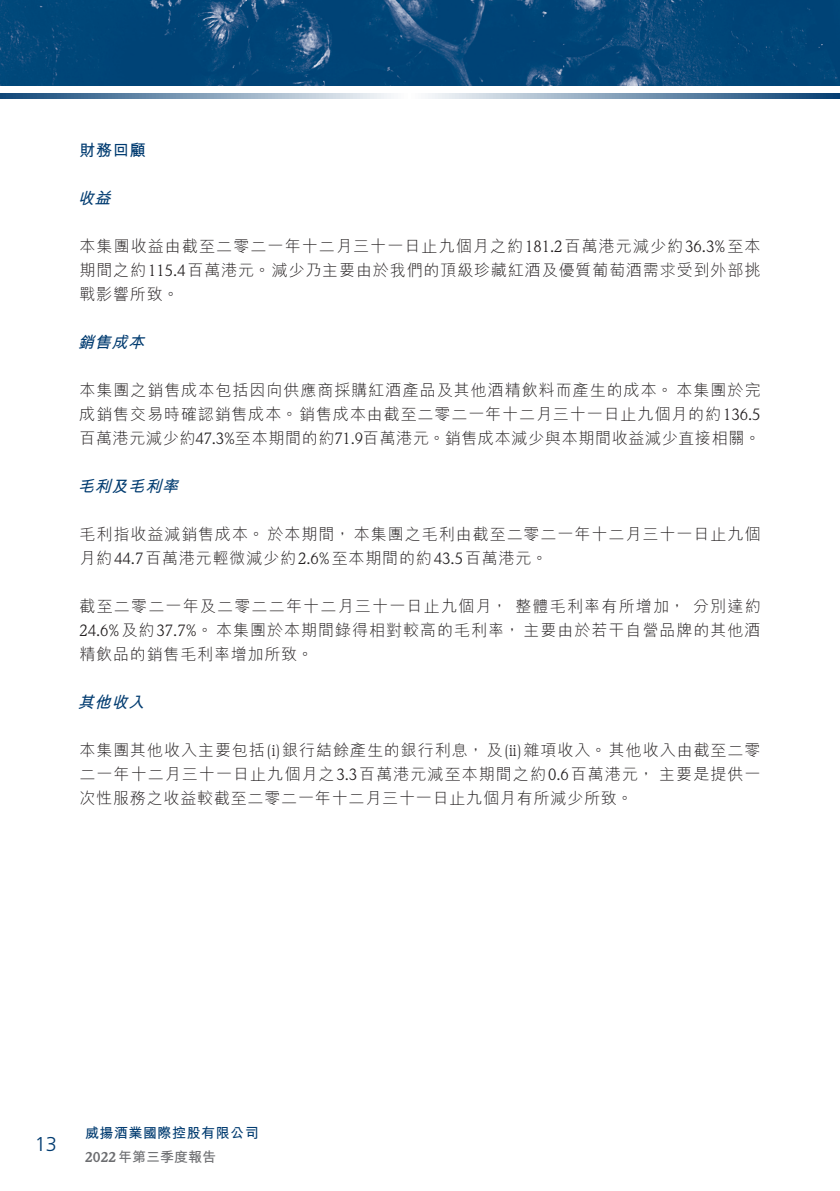
<style>
.page{position:relative;width:840px;height:1191px;background:#fff}
.page>*{position:absolute;margin:0;border:0;box-sizing:border-box;transform-origin:0 0}
.t1{font:300 20px "Frutiger LT Std";color:#003b70}
.t2{font:300 16px/24px "M Hei HK";letter-spacing:.055em;color:#231f20;text-align:justify}
.t3{font:italic 700 16px "M Hei HK";color:#003b70}
.t4{font:300 16px "M Hei HK";letter-spacing:.075em;color:#231f20}
.t5{font:700 16px "M Hei HK";color:#003b70}
.t6{font:700 14px "M Hei HK";letter-spacing:.035em;color:#003b70}
.t7{font:700 14px "M Hei HK";color:#6c6d70}
.s1{font-family:"Weidemann Std";font-weight:400}
.s2{font-family:"Weidemann Std"}
</style>
<div class="page">
<img style="left:0;top:0;width:838px;height:85px">
<svg style="left:0;top:94px;width:838px;height:5px;background:#84a0b9"></svg>
<p class="t5" style="left:79px;top:139px;width:68px">財務回顧</p>
<p class="t3" style="left:78px;top:187px;width:40px">收益</p>
<p class="t2" style="left:79px;top:234px;width:682px">本集團收益由截至二零二一年十二月三十一日止九個月之約<span class="s1">181.2</span>百萬港元減少約<span class="s1">36.3%</span>至本期間之約<span class="s1">115.4</span>百萬港元。減少乃主要由於我們的頂級珍藏紅酒及優質葡萄酒需求受到外部挑戰影響所致。</p>
<p class="t3" style="left:78px;top:331px;width:73px">銷售成本</p>
<p class="t2" style="left:79px;top:378px;width:682px">本集團之銷售成本包括因向供應商採購紅酒產品及其他酒精飲料而產生的成本。本集團於完成銷售交易時確認銷售成本。銷售成本由截至二零二一年十二月三十一日止九個月的約<span class="s1">136.5</span>百萬港元減少約<span class="s1">47.3%</span>至本期間的約<span class="s1">71.9</span>百萬港元。銷售成本減少與本期間收益減少直接相關。</p>
<p class="t3" style="left:78px;top:475px;width:107px">毛利及毛利率</p>
<p class="t2" style="left:79px;top:522px;width:682px">毛利指收益減銷售成本。於本期間，本集團之毛利由截至二零二一年十二月三十一日止九個月約<span class="s1">44.7</span>百萬港元輕微減少約<span class="s1">2.6%</span>至本期間的約<span class="s1">43.5</span>百萬港元。</p>
<p class="t2" style="left:692px;top:594px;width:69px">分別達約</p>
<p class="t4" style="left:515px;top:598px;width:171px">整體毛利率有所增加，</p>
<p class="t2" style="left:79px;top:594px;width:682px;text-align:left">截至二零二一年及二零二二年十二月三十一日止九個月，<br><span class="s1">24.6%</span>及約<span class="s1">37.7%</span>。本集團於本期間錄得相對較高的毛利率，主要由於若干自營品牌的其他酒精飲品的銷售毛利率增加所致。</p>
<p class="t3" style="left:78px;top:691px;width:73px">其他收入</p>
<p class="t2" style="left:79px;top:738px;width:682px">本集團其他收入主要包括 <span class="s1">)i(</span> 銀行結餘產生的銀行利息，及 <span class="s1">)i i(</span> 雜項收入。其他收入由截至二零二一年十二月三十一日止九個月之<span class="s1">3.3</span>百萬港元減至本期間之約<span class="s1">0.6</span>百萬港元，主要是提供一次性服務之收益較截至二零二一年十二月三十一日止九個月有所減少所致。</p>
<p class="t1" style="left:35px;top:1132px;width:24px">13</p>
<p class="t6" style="left:85px;top:1122px;width:175px">威揚酒業國際控股有限公司</p>
<p class="t7" style="left:85px;top:1146px;width:132px"><span class="s2">2022</span>年第三季度報告</p>
</div>
